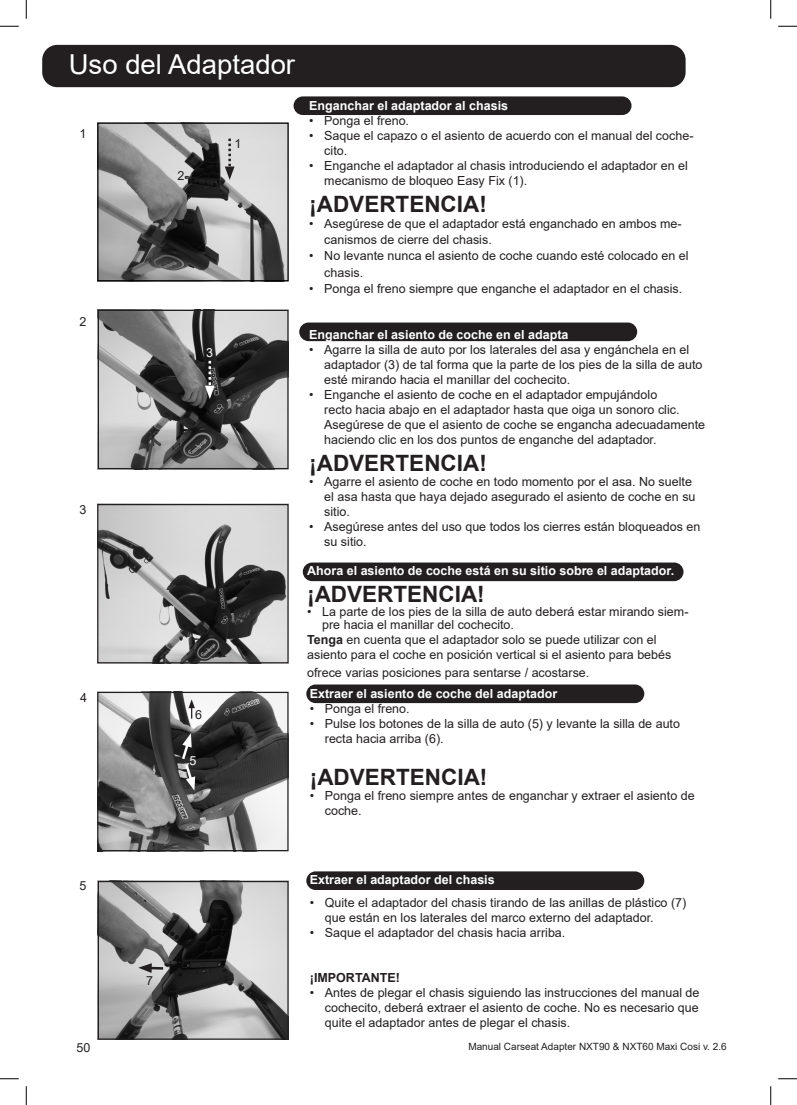
<style>
.page{position:relative;width:797px;height:1105px;background:#fff}
.page>*{position:absolute;margin:0;border:0;box-sizing:border-box;transform-origin:0 0}
.Headline_Left{font:27.5px "Arial";color:#fff}
.Safety_body_text{font:700 22.5px "Arial";color:#231f20}
.Varning{font:700 22.5px "Arial";color:#231f20}
.Body_Text_with_HD{font:12.5px/15px "Arial";color:#231f20}
.Body_Text_with_HD-2{font:700 12.5px "Arial";color:#fff}
.Body_Text_with_HD-3{font:700 12.5px "Arial";color:#231f20}
.t1{font:12.5px "Arial";color:#fff}
.t2{font:10px "Arial";color:#231f20}
.s1{color:#231f20}
.s2{font-weight:700}
</style>
<div class="page">
<img style="left:99px;top:125px;width:188px;height:154px">
<div style="left:97px;top:123px;width:192px;height:158px;border:1px solid #000"></div>
<img style="left:100px;top:312px;width:186px;height:155px">
<div style="left:98px;top:310px;width:190px;height:159px;border:1px solid #231f20"></div>
<img style="left:99px;top:506px;width:188px;height:155px">
<div style="left:97px;top:504px;width:192px;height:159px;border:1px solid #231f20"></div>
<svg style="left:225px;top:139px;width:9px;height:41px"></svg>
<svg style="left:205px;top:361px;width:10px;height:38px"></svg>
<img style="left:99px;top:694px;width:187px;height:155px">
<div style="left:97px;top:692px;width:191px;height:159px;border:1px solid #231f20"></div>
<img style="left:100px;top:883px;width:187px;height:155px">
<div style="left:98px;top:881px;width:191px;height:159px;border:1px solid #231f20"></div>
<svg style="left:138px;top:963px;width:28px;height:10px"></svg>
<svg style="left:188px;top:699px;width:7px;height:20px"></svg>
<svg style="left:180px;top:733px;width:15px;height:58px"></svg>
<div style="left:306px;top:684px;width:338px;height:19px;background:#231f20;border-radius:9px"></div>
<div style="left:42px;top:45px;width:643px;height:42px;background:#231f20;border-radius:15px"></div>
<div style="left:303px;top:562px;width:380px;height:19px;background:#231f20;border-radius:9px"></div>
<div style="left:299px;top:323px;width:338px;height:18px;background:#231f20;border-radius:9px"></div>
<div style="left:293px;top:96px;width:338px;height:19px;background:#231f20;border-radius:9px"></div>
<div style="left:306px;top:871px;width:338px;height:19px;background:#231f20;border-radius:9px"></div>
<svg style="left:0;top:25px;width:19px;height:2px"></svg>
<svg style="left:778px;top:25px;width:19px;height:2px"></svg>
<svg style="left:0;top:1078px;width:19px;height:1px"></svg>
<svg style="left:778px;top:1078px;width:19px;height:1px"></svg>
<svg style="left:25px;top:0;width:2px;height:19px"></svg>
<svg style="left:25px;top:1086px;width:2px;height:19px"></svg>
<svg style="left:770px;top:0;width:1px;height:19px"></svg>
<svg style="left:770px;top:1086px;width:1px;height:19px"></svg>
<p class="Headline_Left" style="left:69px;top:45px;width:228px">Uso del Adaptador</p>
<p class="Body_Text_with_HD" style="left:79px;top:126px;width:8px">1</p>
<p class="Body_Text_with_HD" style="left:79px;top:314px;width:8px">2</p>
<p class="Body_Text_with_HD" style="left:80px;top:502px;width:8px">3</p>
<p class="Body_Text_with_HD" style="left:80px;top:690px;width:8px">4</p>
<p class="Body_Text_with_HD" style="left:178px;top:168px;width:8px">2</p>
<p class="Body_Text_with_HD" style="left:234px;top:136px;width:8px">1</p>
<p class="t1" style="left:206px;top:344px;width:8px">3</p>
<p class="Body_Text_with_HD" style="left:195px;top:707px;width:8px">6</p>
<p class="t1" style="left:189px;top:752px;width:8px">5</p>
<p class="Body_Text_with_HD-2" style="left:309px;top:96px;width:200px">Enganchar el adaptador al chasis</p>
<p class="Body_Text_with_HD" style="left:309px;top:113px;width:101px">• Ponga el freno.</p>
<p class="Body_Text_with_HD" style="left:324px;top:128px;width:371px;text-indent:-15px">• Saque el capazo o el asiento de acuerdo con el manual del coche&shy;cito.</p>
<p class="Body_Text_with_HD" style="left:324px;top:158px;width:365px;text-indent:-15px">• Enganche el adaptador al chasis introduciendo el adaptador en el mecanismo de bloqueo Easy Fix (1).</p>
<p class="Safety_body_text" style="left:309px;top:188px;width:179px">¡ADVERTENCIA!</p>
<p class="Body_Text_with_HD" style="left:324px;top:215px;width:359px;line-height:16.2px;text-indent:-15px">• Asegúrese de que el adaptador está enganchado en ambos me&shy;canismos de cierre del chasis.</p>
<p class="Body_Text_with_HD" style="left:324px;top:248px;width:366px;line-height:16.2px;text-indent:-15px">• No levante nunca el asiento de coche cuando esté colocado en el chasis.</p>
<p class="Body_Text_with_HD" style="left:309px;top:281px;width:374px">• Ponga el freno siempre que enganche el adaptador en el chasis.</p>
<p class="Body_Text_with_HD-2" style="left:309px;top:326px;width:281px">Enganchar el asiento de coche en el adapta<span class="s1">dor</span></p>
<p class="Body_Text_with_HD" style="left:324px;top:342px;width:379px;text-indent:-15px">• Agarre la silla de auto por los laterales del asa y engánchela en el adaptador (3) de tal forma que la parte de los pies de la silla de auto esté mirando hacia el manillar del cochecito.</p>
<p class="Body_Text_with_HD" style="left:324px;top:387px;width:382px;text-indent:-15px">• Enganche el asiento de coche en el adaptador empujándolo<br>recto hacia abajo en el adaptador hasta que oiga un sonoro clic.<br>Asegúrese de que el asiento de coche se engancha adecuadamente haciendo clic en los dos puntos de enganche del adaptador.</p>
<p class="Safety_body_text" style="left:309px;top:447px;width:179px">¡ADVERTENCIA!</p>
<p class="Body_Text_with_HD" style="left:324px;top:474px;width:373px;text-indent:-15px">• Agarre el asiento de coche en todo momento por el asa. No suelte el asa hasta que haya dejado asegurado el asiento de coche en su sitio.</p>
<p class="Body_Text_with_HD" style="left:324px;top:519px;width:377px;text-indent:-15px">• Asegúrese antes del uso que todos los cierres están bloqueados en su sitio.</p>
<p class="Body_Text_with_HD-2" style="left:307px;top:562px;width:368px">Ahora el asiento de coche está en su sitio sobre el adaptador.</p>
<p class="Safety_body_text" style="left:307px;top:578px;width:179px">¡ADVERTENCIA!</p>
<p class="Body_Text_with_HD" style="left:322px;top:604px;width:368px;line-height:13.8px;text-indent:-15px">• La parte de los pies de la silla de auto deberá estar mirando siem&shy;pre hacia el manillar del cochecito.</p>
<p class="Body_Text_with_HD" style="left:307px;top:632px;width:366px"><span class="s2">Tenga</span> en cuenta que el adaptador solo se puede utilizar con el asiento para el coche en posición vertical si el asiento para bebés</p>
<p class="Body_Text_with_HD" style="left:307px;top:665px;width:284px">ofrece varias posiciones para sentarse / acostarse.</p>
<p class="Body_Text_with_HD-2" style="left:310px;top:685px;width:249px">Extraer el asiento de coche del adaptador</p>
<p class="Body_Text_with_HD" style="left:310px;top:701px;width:101px">• Ponga el freno.</p>
<p class="Body_Text_with_HD" style="left:325px;top:716px;width:357px;text-indent:-15px">• Pulse los botones de la silla de auto (5) y levante la silla de auto recta hacia arriba (6).</p>
<p class="Varning" style="left:310px;top:761px;width:179px">¡ADVERTENCIA!</p>
<p class="Body_Text_with_HD" style="left:325px;top:788px;width:371px;text-indent:-15px">• Ponga el freno siempre antes de enganchar y extraer el asiento de coche.</p>
<p class="Body_Text_with_HD" style="left:80px;top:878px;width:8px">5</p>
<p class="Body_Text_with_HD" style="left:146px;top:973px;width:8px">7</p>
<p class="Body_Text_with_HD-2" style="left:310px;top:871px;width:186px">Extraer el adaptador del chasis</p>
<p class="Body_Text_with_HD" style="left:325px;top:895px;width:363px;text-indent:-15px">• Quite el adaptador del chasis tirando de las anillas de plástico (7) que están en los laterales del marco externo del adaptador.</p>
<p class="Body_Text_with_HD" style="left:310px;top:925px;width:257px">• Saque el adaptador del chasis hacia arriba.</p>
<p class="Body_Text_with_HD-3" style="left:310px;top:968px;width:92px">¡IMPORTANTE!</p>
<p class="Body_Text_with_HD" style="left:325px;top:985px;width:376px;text-align:justify;text-indent:-15px">• Antes de plegar el chasis siguiendo las instrucciones del manual de cochecito, deberá extraer el asiento de coche. No es necesario que quite el adaptador antes de plegar el chasis.</p>
<p class="Body_Text_with_HD" style="left:77px;top:1040px;width:15px">50</p>
<p class="t2" style="left:468px;top:1039px;width:260px">Manual Carseat Adapter NXT90 &amp; NXT60 Maxi Cosi v. 2.6</p>
</div>
